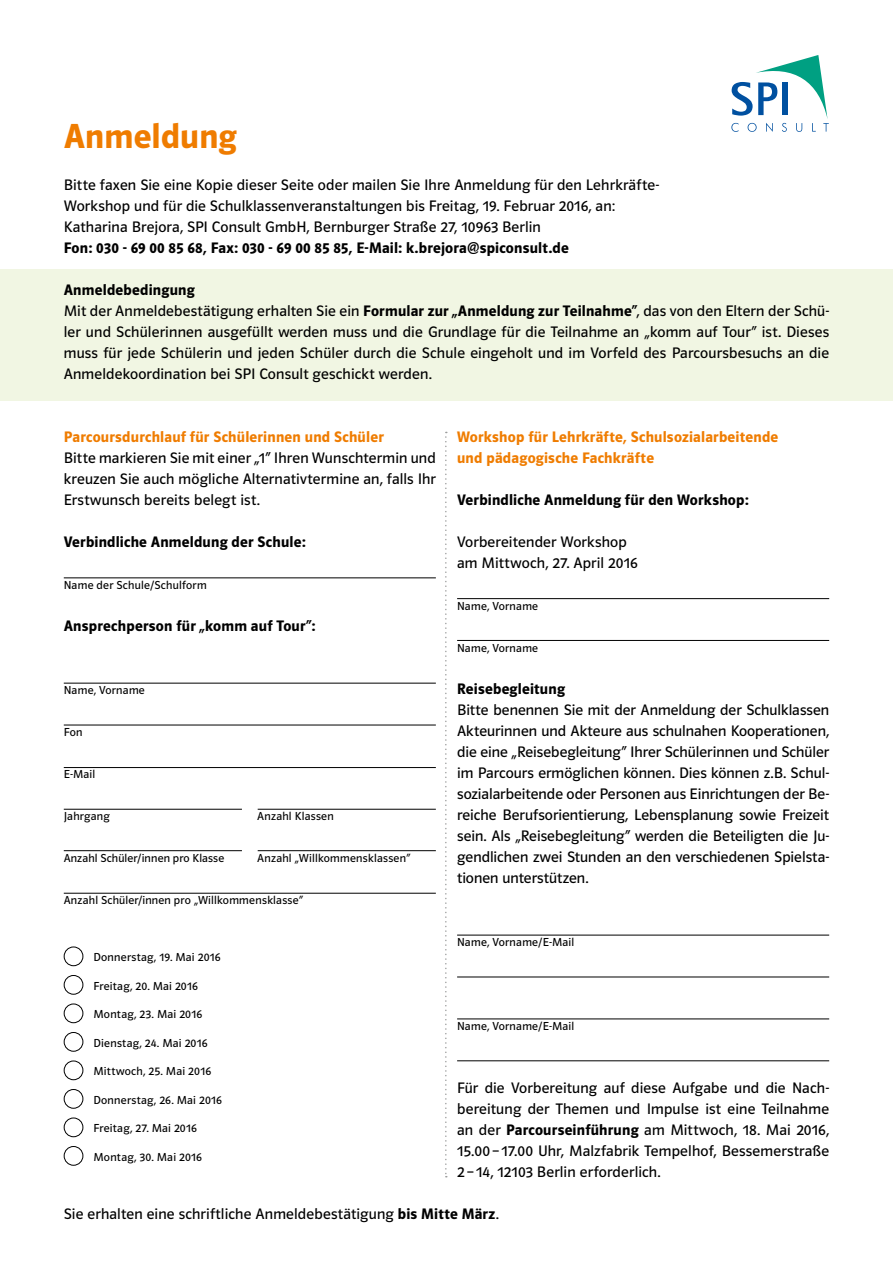
<style>
.page{position:relative;width:893px;height:1263px;background:#fff}
.page>*{position:absolute;margin:0;border:0;box-sizing:border-box;transform-origin:0 0}
.t1{font:36px "Polo 22 K Hfett";letter-spacing:.005em;color:#ef7c00}
.t2{font:15.75px/21px "Polo 22 K Buch";letter-spacing:.01em;color:#000;text-align:justify}
.t3{font:15.75px "Polo 22 K Hfett";letter-spacing:.01em;color:#000}
.t4{font:15.75px/21px "Polo 22 K Hfett";letter-spacing:.015em;color:#ef7c00}
.t5{font:12px "Polo 22 K Buch";letter-spacing:.02em;color:#000}
.s1{font-family:"Polo 22 K Hfett"}
</style>
<div class="page">
<div style="left:0;top:269px;width:893px;height:132px;background:#f1f6e3"></div>
<div style="left:64px;top:946px;width:19px;height:20px;border:1px solid #000;border-radius:50%"></div>
<div style="left:64px;top:975px;width:19px;height:19px;border:1px solid #000;border-radius:50%"></div>
<div style="left:64px;top:1003px;width:19px;height:20px;border:1px solid #000;border-radius:50%"></div>
<div style="left:64px;top:1032px;width:19px;height:19px;border:1px solid #000;border-radius:50%"></div>
<div style="left:64px;top:1060px;width:19px;height:20px;border:1px solid #000;border-radius:50%"></div>
<div style="left:64px;top:1089px;width:19px;height:19px;border:1px solid #000;border-radius:50%"></div>
<div style="left:64px;top:1117px;width:19px;height:20px;border:1px solid #000;border-radius:50%"></div>
<div style="left:64px;top:1146px;width:19px;height:19px;border:1px solid #000;border-radius:50%"></div>
<svg style="left:445px;top:432px;width:2px;height:745px"></svg>
<hr style="left:64px;top:578px;width:372px;height:1px;background:#000">
<hr style="left:64px;top:683px;width:372px;height:1px;background:#000">
<hr style="left:64px;top:725px;width:372px;height:1px;background:#000">
<hr style="left:64px;top:767px;width:372px;height:1px;background:#000">
<hr style="left:64px;top:893px;width:372px;height:1px;background:#000">
<hr style="left:258px;top:809px;width:178px;height:1px;background:#000">
<hr style="left:64px;top:809px;width:178px;height:1px;background:#000">
<hr style="left:64px;top:850px;width:178px;height:1px;background:#000">
<hr style="left:258px;top:850px;width:178px;height:1px;background:#000">
<svg style="left:731px;top:55px;width:98px;height:77px"></svg>
<div style="left:782px;top:82px;width:6px;height:33px;background:#0050a0"></div>
<hr style="left:457px;top:598px;width:372px;height:1px;background:#000">
<hr style="left:457px;top:640px;width:372px;height:1px;background:#000">
<hr style="left:457px;top:935px;width:372px;height:1px;background:#000">
<hr style="left:457px;top:1019px;width:372px;height:1px;background:#000">
<hr style="left:457px;top:977px;width:372px;height:1px;background:#000">
<hr style="left:457px;top:1060px;width:372px;height:1px;background:#000">
<h1 class="t1" style="left:64px;top:117px;width:175px">Anmeldung</h1>
<p class="t2" style="left:64px;top:175px;width:597px;text-align:left">Bitte faxen Sie eine Kopie dieser Seite oder mailen Sie Ihre Anmeldung für den Lehrkräfte-<br>Workshop und für die Schulklassenveranstaltungen bis Freitag, 19. Februar 2016, an:<br>Katharina Brejora, SPI Consult GmbH, Bernburger Straße 27, 10963 Berlin</p>
<p class="t3" style="left:64px;top:240px;width:506px">Fon: 030 - 69 00 85 68, Fax: 030 - 69 00 85 85, E-Mail: k.brejora@spiconsult.de</p>
<p class="t3" style="left:64px;top:282px;width:132px">Anmeldebedingung</p>
<p class="t2" style="left:64px;top:301px;width:767px">Mit der Anmeldebestätigung erhalten Sie ein <span class="s1">Formular zur „Anmeldung zur Teilnahme“</span>, das von den Eltern der Schü&shy;ler und Schülerinnen ausgefüllt werden muss und die Grundlage für die Teilnahme an „komm auf Tour“ ist. Dieses muss für jede Schülerin und jeden Schüler durch die Schule eingeholt und im Vorfeld des Parcoursbesuchs an die Anmeldekoordination bei SPI Consult geschickt werden.</p>
<p class="t4" style="left:64px;top:427px;width:322px">Parcoursdurchlauf für Schülerinnen und Schüler</p>
<p class="t2" style="left:64px;top:448px;width:374px">Bitte markieren Sie mit einer „1“ Ihren Wunschtermin und kreuzen Sie auch mögliche Alternativtermine an, falls Ihr Erstwunsch bereits belegt ist.</p>
<p class="t3" style="left:64px;top:534px;width:243px">Verbindliche Anmeldung der Schule:</p>
<p class="t5" style="left:64px;top:579px;width:144px">Name der Schule/Schulform</p>
<p class="t3" style="left:64px;top:618px;width:253px">Ansprechperson für „komm auf Tour“:</p>
<p class="t5" style="left:64px;top:684px;width:83px">Name, Vorname</p>
<p class="t5" style="left:64px;top:726px;width:20px">Fon</p>
<p class="t5" style="left:64px;top:768px;width:33px">E-Mail</p>
<p class="t5" style="left:64px;top:810px;width:48px">Jahrgang</p>
<p class="t5" style="left:257px;top:810px;width:78px">Anzahl Klassen</p>
<p class="t5" style="left:64px;top:852px;width:162px">Anzahl Schüler/innen pro Klasse</p>
<p class="t5" style="left:257px;top:852px;width:155px">Anzahl „Willkommensklassen“</p>
<p class="t5" style="left:64px;top:894px;width:241px">Anzahl Schüler/innen pro „Willkommensklasse“</p>
<p class="t5" style="left:94px;top:951px;width:128px">Donnerstag, 19. Mai 2016</p>
<p class="t5" style="left:94px;top:979px;width:106px">Freitag, 20. Mai 2016</p>
<p class="t5" style="left:94px;top:1008px;width:110px">Montag, 23. Mai 2016</p>
<p class="t5" style="left:94px;top:1036px;width:115px">Dienstag, 24. Mai 2016</p>
<p class="t5" style="left:94px;top:1065px;width:119px">Mittwoch, 25. Mai 2016</p>
<p class="t5" style="left:94px;top:1093px;width:130px">Donnerstag, 26. Mai 2016</p>
<p class="t5" style="left:94px;top:1122px;width:105px">Freitag, 27. Mai 2016</p>
<p class="t5" style="left:94px;top:1150px;width:110px">Montag, 30. Mai 2016</p>
<p class="t4" style="left:457px;top:427px;width:323px">Workshop für Lehrkräfte, Schulsozialarbeitende und pädagogische Fachkräfte</p>
<p class="t3" style="left:457px;top:492px;width:293px">Verbindliche Anmeldung für den Workshop:</p>
<p class="t2" style="left:457px;top:532px;width:182px">Vorbereitender Workshop am Mittwoch, 27. April 2016</p>
<p class="t5" style="left:457px;top:600px;width:83px">Name, Vorname</p>
<p class="t5" style="left:457px;top:642px;width:83px">Name, Vorname</p>
<p class="t3" style="left:457px;top:681px;width:109px">Reisebegleitung</p>
<p class="t2" style="left:457px;top:700px;width:374px">Bitte benennen Sie mit der Anmeldung der Schulklassen Akteurinnen und Akteure aus schulnahen Kooperationen, die eine „Reisebegleitung“ Ihrer Schülerinnen und Schüler im Parcours ermöglichen können. Dies können z.B. Schul&shy;sozialarbeitende oder Personen aus Einrichtungen der Be&shy;reiche Berufsorientierung, Lebensplanung sowie Freizeit sein. Als „Reisebegleitung“ werden die Beteiligten die Ju&shy;gendlichen zwei Stunden an den verschiedenen Spielsta&shy;tionen unterstützen.</p>
<p class="t5" style="left:457px;top:936px;width:119px">Name, Vorname/E-Mail</p>
<p class="t5" style="left:457px;top:1020px;width:119px">Name, Vorname/E-Mail</p>
<p class="t2" style="left:457px;top:1078px;width:374px">Für die Vorbereitung auf diese Aufgabe und die Nach&shy;bereitung der Themen und Impulse ist eine Teilnahme an der <span class="s1">Parcourseinführung</span> am Mittwoch, 18. Mai 2016, 15.00 – 17.00 Uhr, Malzfabrik Tempelhof, Bessemerstraße 2 – 14, 12103 Berlin erforderlich.</p>
<p class="t2" style="left:64px;top:1204px;width:437px">Sie erhalten eine schriftliche Anmeldebestätigung <span class="s1">bis Mitte März</span>.</p>
</div>
